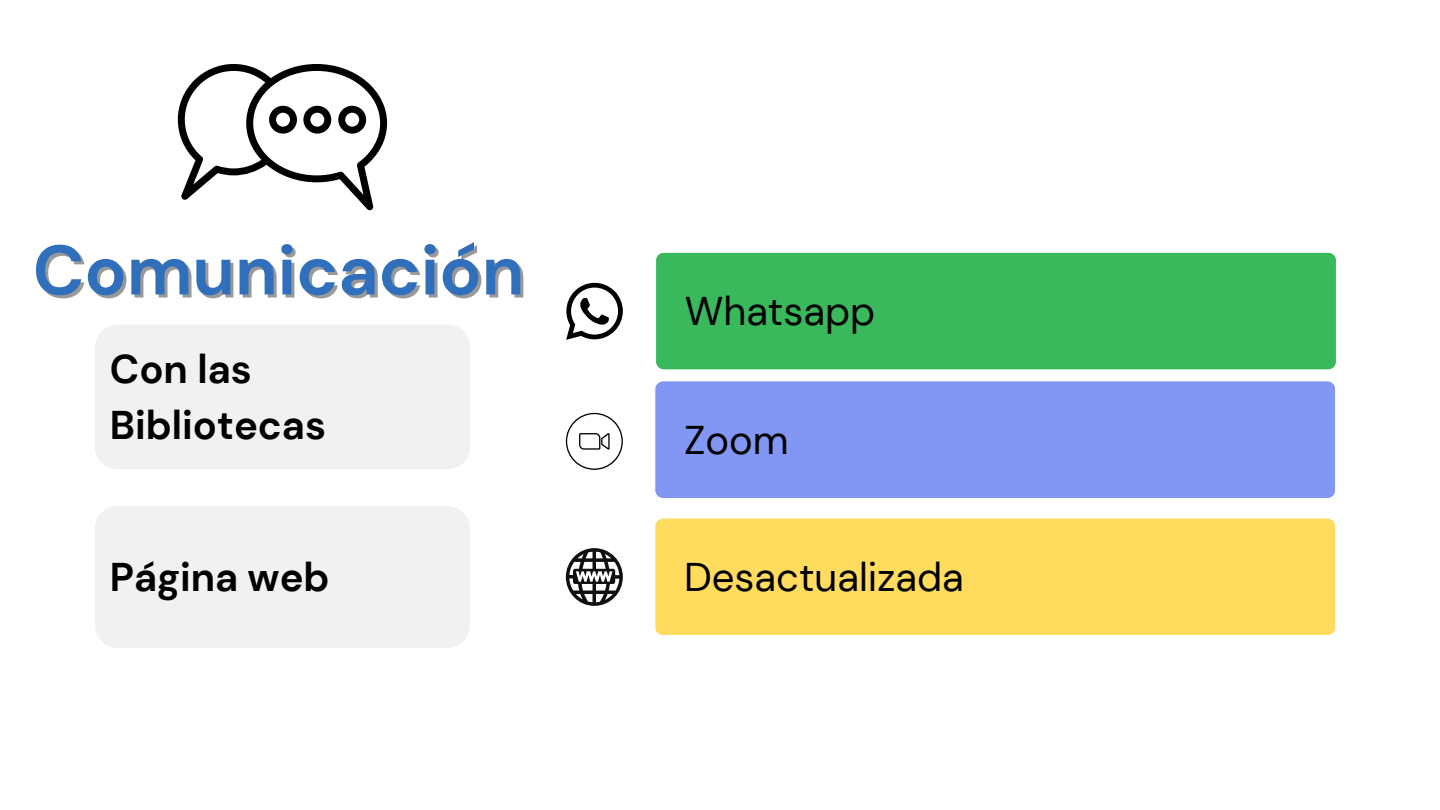
<style>
.page{position:relative;width:1440px;height:810px;background:#fff}
.page>*{position:absolute;margin:0;border:0;box-sizing:border-box;transform-origin:0 0}
.t1{font:700 70px "DM Sans";color:#2f6fbb}
.t2{font:40px "DM Sans";color:#000}
.t3{font:700 40px/55.5px "DM Sans";color:#000}
</style>
<div class="page">
<div style="left:656px;top:253px;width:680px;height:116px;background:#3ab85c"></div>
<div style="left:656px;top:382px;width:679px;height:116px;background:#8296f4"></div>
<div style="left:95px;top:325px;width:375px;height:144px;background:#f1f1f1"></div>
<svg style="left:178px;top:64px;width:209px;height:146px"></svg>
<svg style="left:566px;top:283px;width:57px;height:57px"></svg>
<svg style="left:566px;top:413px;width:57px;height:57px"></svg>
<div style="left:656px;top:519px;width:679px;height:116px;background:#ffdc5d"></div>
<div style="left:95px;top:506px;width:375px;height:142px;background:#f1f1f1"></div>
<svg style="left:566px;top:548px;width:57px;height:58px"></svg>
<h1 class="t1" style="left:33px;top:225px;width:493px">Comunicación</h1>
<p class="t3" style="left:110px;top:342px;width:218px">Con las<br>Bibliotecas</p>
<p class="t2" style="left:685px;top:285px;width:192px">Whatsapp</p>
<p class="t2" style="left:684px;top:414px;width:106px">Zoom</p>
<p class="t3" style="left:110px;top:549px;width:221px">Página web</p>
<p class="t2" style="left:684px;top:551px;width:281px">Desactualizada</p>
</div>
